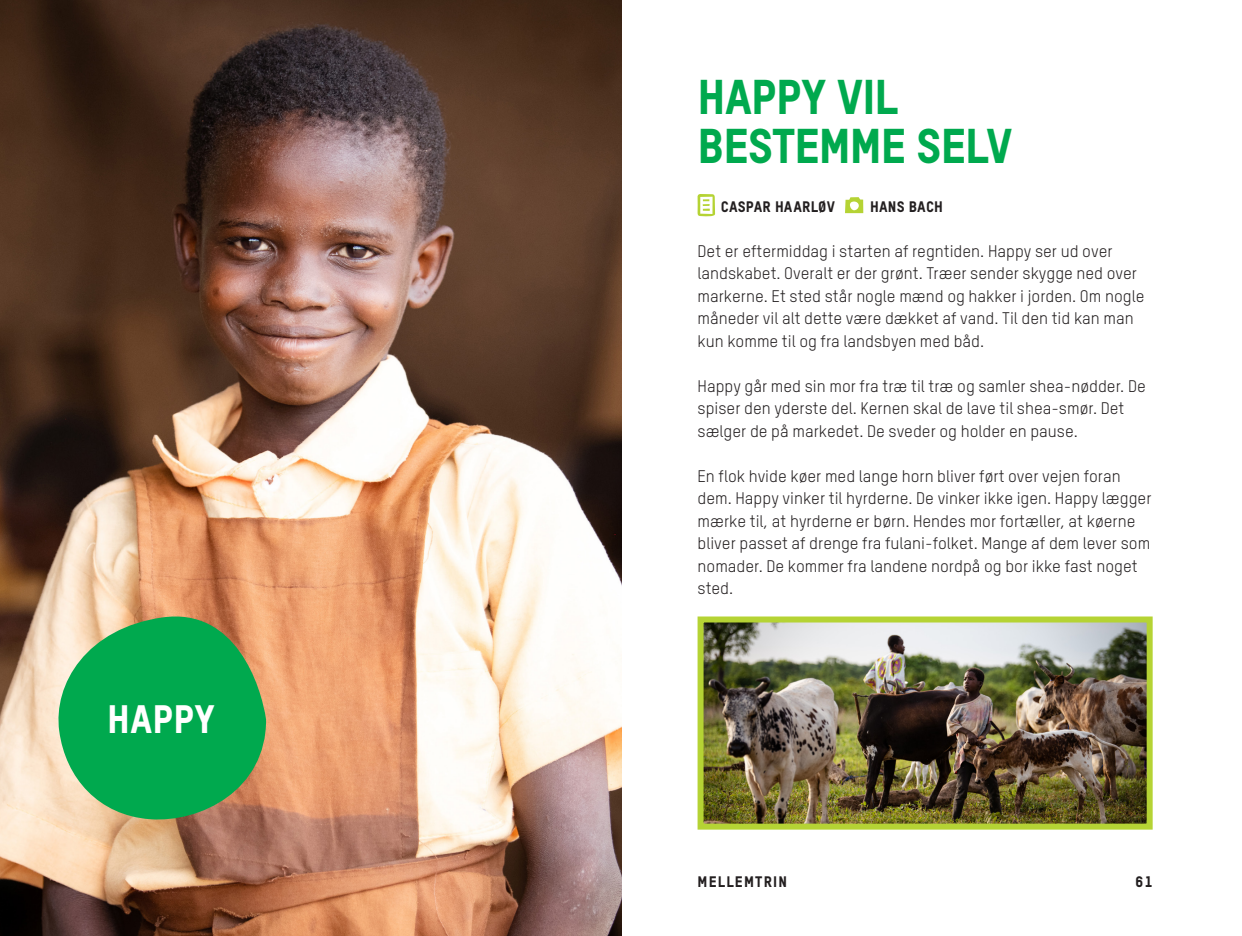
<style>
.page{position:relative;width:1242px;height:936px;background:#fff}
.page>*{position:absolute;margin:0;border:0;box-sizing:border-box;transform-origin:0 0}
.Rubrikker{font:48px/49.5px "Oxfam TSTARPRO Headline";letter-spacing:-.02em;color:#00a94e}
.t1{font:39px "Oxfam TSTARPRO Headline";color:#fff}
.Brødtekst__uden_ordd{font:16.5px/22.5px "Oxfam TSTARPRO";color:#231f20}
.Byline{font:15px "Oxfam TSTARPRO Headline";letter-spacing:.01em;color:#231f20}
.Byline-2{font:15px "Oxfam TSTARPRO Headline";letter-spacing:.08em;color:#231f20}
</style>
<div class="page">
<img style="left:0;top:0;width:621px;height:935px">
<svg style="left:845px;top:197px;width:18px;height:16px"></svg>
<svg style="left:697px;top:194px;width:18px;height:22px"></svg>
<svg style="left:53px;top:607px;width:213px;height:216px"></svg>
<img style="left:704px;top:623px;width:441px;height:199px">
<div style="left:697px;top:616px;width:455px;height:213px;border:6px solid #b5d334"></div>
<p class="t1" style="left:107px;top:689px;width:110px">HAPPY</p>
<p class="Rubrikker" style="left:697px;top:68px;width:317px">HAPPY VIL<br>BESTEMME SELV</p>
<p class="Byline" style="left:721px;top:195px;width:115px">CASPAR HAARLØV</p>
<p class="Byline" style="left:870px;top:195px;width:74px">HANS BACH</p>
<p class="Brødtekst__uden_ordd" style="left:697px;top:238px;width:448px">Det er eftermiddag i starten af regntiden. Happy ser ud over landskabet. Overalt er der grønt. Træer sender skygge ned over markerne. Et sted står nogle mænd og hakker i jorden. Om nogle måneder vil alt dette være dækket af vand. Til den tid kan man kun komme til og fra landsbyen med båd.</p>
<p class="Brødtekst__uden_ordd" style="left:697px;top:373px;width:450px">Happy går med sin mor fra træ til træ og samler shea-nødder. De spiser den yderste del. Kernen skal de lave til shea-smør. Det sælger de på markedet. De sveder og holder en pause.</p>
<p class="Brødtekst__uden_ordd" style="left:697px;top:463px;width:455px">En flok hvide køer med lange horn bliver ført over vejen foran dem. Happy vinker til hyrderne. De vinker ikke igen. Happy lægger mærke til, at hyrderne er børn. Hendes mor fortæller, at køerne bliver passet af drenge fra fulani-folket. Mange af dem lever som nomader. De kommer fra landene nordpå og bor ikke fast noget sted.</p>
<p class="Byline-2" style="left:697px;top:870px;width:91px">MELLEMTRIN</p>
<p class="Byline" style="left:1135px;top:870px;width:19px">61</p>
</div>
